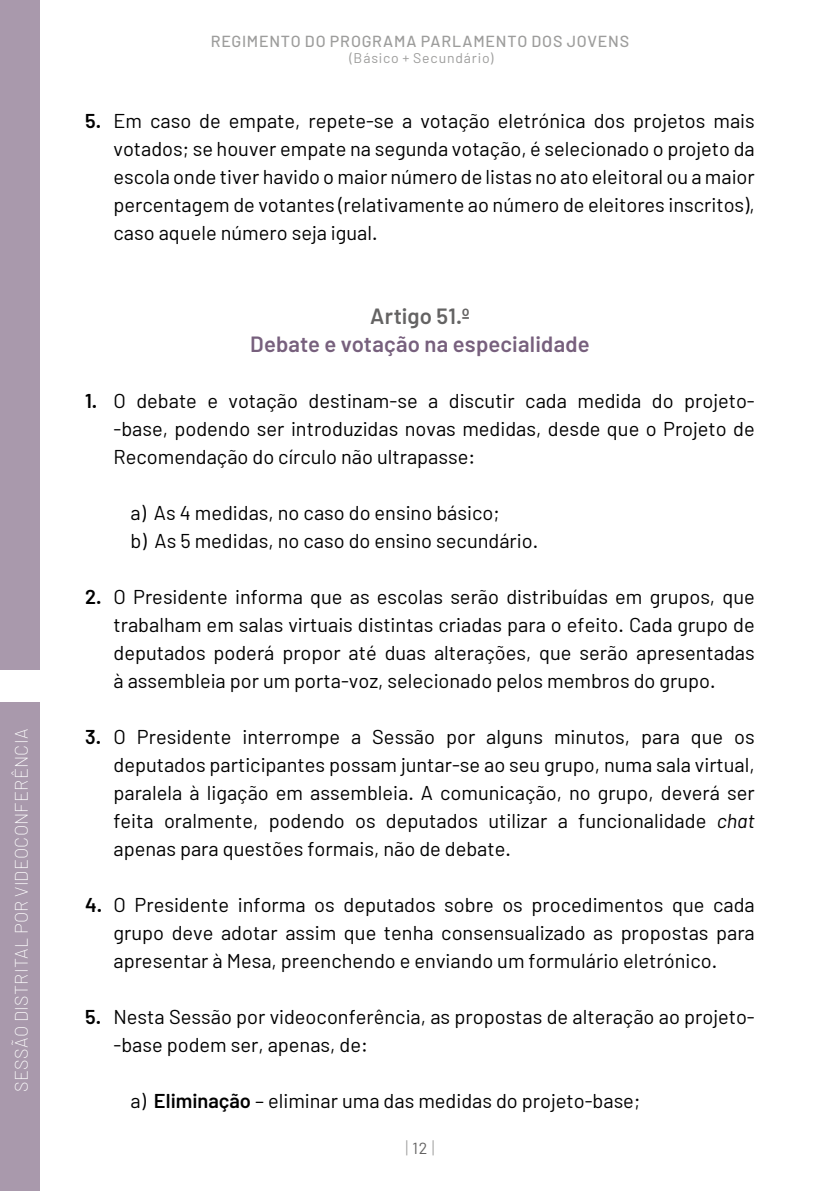
<style>
.page{position:relative;width:840px;height:1191px;background:#fff}
.page>*{position:absolute;margin:0;border:0;box-sizing:border-box;transform-origin:0 0}
.t1{font:600 22px "Barlow";letter-spacing:.01em;color:#77607d}
.t2{font:600 22px "Barlow";letter-spacing:.01em;color:#646363}
.t3{font:20px/28px "Barlow";color:#000;text-align:justify}
.t4{font:200 18px "Barlow";letter-spacing:.015em;color:#fff}
.t5{font:300 18px "Barlow";color:#9d9d9c}
.t6{font:500 16px "Barlow";letter-spacing:.05em;color:#9d9d9c}
.t7{font:14px "Barlow";letter-spacing:.06em;color:#9d9d9c}
.s1{font-weight:600}
.s2{font-style:italic}
.s3{font-weight:400;font-size:16px;color:#646363}
</style>
<div class="page">
<div style="left:0;top:0;width:40px;height:1191px;background:#a999ac"></div>
<div style="left:0;top:670px;width:57px;height:32px;background:#fff"></div>
<p class="t4" style="left:10px;top:1092px;width:364px;rotate:-90deg">SESSÃO DISTRITAL POR VIDEOCONFERÊNCIA</p>
<p class="t6" style="left:211px;top:32px;width:419px">REGIMENTO DO PROGRAMA PARLAMENTO DOS JOVENS</p>
<p class="t7" style="left:349px;top:50px;width:145px">(Básico + Secundário)</p>
<p class="t3" style="left:113px;top:106px;width:642px;text-indent:-28px"><span class="s1">5.</span> Em caso de empate, repete-se a votação eletrónica dos projetos mais votados; se houver empate na segunda votação, é selecionado o projeto da escola onde tiver havido o maior número de listas no ato eleitoral ou a maior percentagem de votantes (relativamente ao número de eleitores inscritos), caso aquele número seja igual.</p>
<p class="t2" style="left:370px;top:302px;width:101px">Artigo 51.º</p>
<p class="t1" style="left:250px;top:330px;width:341px">Debate e votação na especialidade</p>
<p class="t3" style="left:113px;top:386px;width:642px;text-indent:-28px"><span class="s1">1.</span> O debate e votação destinam-se a discutir cada medida do projeto-‑base, podendo ser introduzidas novas medidas, desde que o Projeto de Recomendação do círculo não ultrapasse:</p>
<p class="t3" style="left:130px;top:498px;width:409px">a) As 4 medidas, no caso do ensino básico;<br>b) As 5 medidas, no caso do ensino secundário.</p>
<p class="t3" style="left:113px;top:582px;width:642px;text-indent:-28px"><span class="s1">2.</span> O Presidente informa que as escolas serão distribuídas em grupos, que trabalham em salas virtuais distintas criadas para o efeito. Cada grupo de deputados poderá propor até duas alterações, que serão apresentadas à assembleia por um porta-voz, selecionado pelos membros do grupo.</p>
<p class="t3" style="left:113px;top:722px;width:642px;text-indent:-28px"><span class="s1">3.</span> O Presidente interrompe a Sessão por alguns minutos, para que os deputados participantes possam juntar-se ao seu grupo, numa sala virtual, paralela à ligação em assembleia. A comunicação, no grupo, deverá ser feita oralmente, podendo os deputados utilizar a funcionalidade <span class="s2">chat </span>apenas para questões formais, não de debate.</p>
<p class="t3" style="left:113px;top:890px;width:642px;text-indent:-28px"><span class="s1">4.</span> O Presidente informa os deputados sobre os procedimentos que cada grupo deve adotar assim que tenha consensualizado as propostas para apresentar à Mesa, preenchendo e enviando um formulário eletrónico.</p>
<p class="t3" style="left:113px;top:1002px;width:642px;text-indent:-28px"><span class="s1">5.</span> Nesta Sessão por videoconferência, as propostas de alteração ao projeto-‑base podem ser, apenas, de:</p>
<p class="t3" style="left:130px;top:1086px;width:511px">a) <span class="s1">Eliminação</span> – eliminar uma das medidas do projeto-base;</p>
<p class="t5" style="left:405px;top:1136px;width:30px">|<span class="s3">12</span>|</p>
</div>
